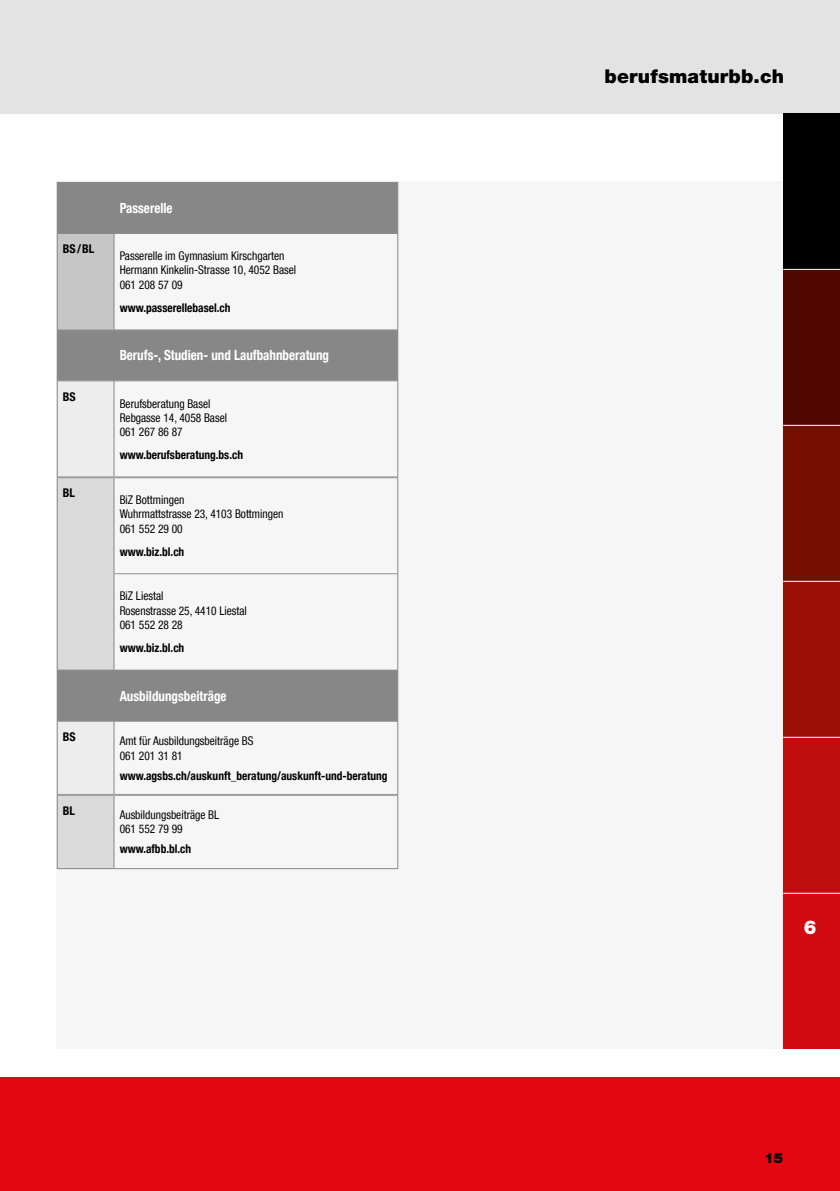
<style>
.page{position:relative;width:840px;height:1191px;background:#fff}
.page>*{position:absolute;margin:0;border:0;box-sizing:border-box;transform-origin:0 0}
.t1{font:900 19px "Helvetica Neue";letter-spacing:.01em;color:#000}
.t2{font:900 19px "Helvetica Neue";color:#fff}
.t3{font:700 condensed 14px "Helvetica Neue LT Com";color:#fff;scale:.93 1}
.t4{font:900 14px "Helvetica Neue";color:#000}
.t5{font:condensed 12px/14.4px "Helvetica Neue LT Com";color:#000;scale:.95 1}
.t6{font:700 condensed 12px "Helvetica Neue LT Com";color:#000;scale:.95 1}
.t7{font:700 condensed 12px "Helvetica Neue LT Com";color:#000}
</style>
<div class="page">
<div style="left:0;top:0;width:839px;height:113px;background:#e3e3e3"></div>
<div style="left:57px;top:182px;width:728px;height:867px;background:#f6f6f6"></div>
<div style="left:0;top:1077px;width:839px;height:114px;background:#e30613"></div>
<div style="left:58px;top:183px;width:339px;height:50px;background:#878787"></div>
<div style="left:57px;top:233px;width:57px;height:97px;background:#c6c6c6"></div>
<div style="left:58px;top:330px;width:339px;height:50px;background:#878787"></div>
<div style="left:57px;top:381px;width:57px;height:96px;background:#ededed"></div>
<svg style="left:58px;top:478px;width:339px;height:242px"></svg>
<div style="left:57px;top:721px;width:57px;height:74px;background:#ededed"></div>
<div style="left:57px;top:795px;width:57px;height:73px;background:#dadada"></div>
<hr style="left:114px;top:573px;width:283px;height:1px;background:#929292">
<hr style="left:58px;top:380px;width:55px;height:1px;background:#9d9d9c">
<hr style="left:58px;top:329px;width:55px;height:1px;background:#9d9d9c">
<hr style="left:114px;top:329px;width:283px;height:1px;background:#9d9d9c">
<hr style="left:114px;top:380px;width:283px;height:1px;background:#9d9d9c">
<hr style="left:58px;top:476px;width:55px;height:2px;background:#9d9d9c">
<hr style="left:114px;top:476px;width:283px;height:2px;background:#9d9d9c">
<hr style="left:58px;top:794px;width:55px;height:2px;background:#9d9d9c">
<hr style="left:114px;top:794px;width:283px;height:2px;background:#9d9d9c">
<hr style="left:57px;top:669px;width:57px;height:1px;background:#878787">
<hr style="left:114px;top:669px;width:284px;height:1px;background:#878787">
<hr style="left:57px;top:720px;width:57px;height:1px;background:#878787">
<hr style="left:114px;top:720px;width:284px;height:1px;background:#878787">
<hr style="left:57px;top:182px;width:57px;height:1px;background:#878787">
<hr style="left:57px;top:183px;width:1px;height:50px;background:#878787">
<hr style="left:114px;top:182px;width:284px;height:1px;background:#878787">
<hr style="left:397px;top:183px;width:1px;height:50px;background:#878787">
<hr style="left:57px;top:233px;width:57px;height:1px;background:#878787">
<hr style="left:57px;top:234px;width:1px;height:96px;background:#878787">
<hr style="left:57px;top:330px;width:1px;height:51px;background:#878787">
<hr style="left:57px;top:381px;width:1px;height:96px;background:#878787">
<hr style="left:57px;top:477px;width:1px;height:97px;background:#878787">
<hr style="left:57px;top:574px;width:1px;height:95px;background:#878787">
<hr style="left:57px;top:670px;width:1px;height:50px;background:#878787">
<hr style="left:57px;top:721px;width:1px;height:74px;background:#878787">
<hr style="left:57px;top:795px;width:1px;height:73px;background:#878787">
<hr style="left:57px;top:868px;width:57px;height:1px;background:#878787">
<hr style="left:114px;top:233px;width:284px;height:1px;background:#878787">
<hr style="left:113px;top:234px;width:1px;height:96px;background:#878787">
<hr style="left:397px;top:234px;width:1px;height:96px;background:#878787">
<hr style="left:113px;top:330px;width:1px;height:51px;background:#878787">
<hr style="left:397px;top:330px;width:1px;height:51px;background:#878787">
<hr style="left:113px;top:381px;width:1px;height:96px;background:#878787">
<hr style="left:397px;top:381px;width:1px;height:96px;background:#878787">
<hr style="left:113px;top:477px;width:1px;height:97px;background:#878787">
<hr style="left:397px;top:477px;width:1px;height:97px;background:#878787">
<hr style="left:113px;top:574px;width:1px;height:95px;background:#878787">
<hr style="left:397px;top:574px;width:1px;height:95px;background:#878787">
<hr style="left:113px;top:670px;width:1px;height:50px;background:#878787">
<hr style="left:397px;top:670px;width:1px;height:50px;background:#878787">
<hr style="left:113px;top:721px;width:1px;height:74px;background:#878787">
<hr style="left:397px;top:721px;width:1px;height:74px;background:#878787">
<hr style="left:113px;top:795px;width:1px;height:73px;background:#878787">
<hr style="left:397px;top:795px;width:1px;height:73px;background:#878787">
<hr style="left:114px;top:868px;width:284px;height:1px;background:#878787">
<div style="left:782px;top:893px;width:57px;height:156px;background:#d20a11"></div>
<div style="left:782px;top:113px;width:57px;height:156px;background:#000"></div>
<div style="left:782px;top:269px;width:57px;height:156px;background:#500800"></div>
<div style="left:782px;top:425px;width:57px;height:156px;background:#770f00"></div>
<div style="left:782px;top:581px;width:57px;height:156px;background:#9c1006"></div>
<div style="left:782px;top:737px;width:57px;height:156px;background:#c00d0e"></div>
<hr style="left:782px;top:269px;width:57px;height:1px;background:#fff">
<hr style="left:782px;top:425px;width:57px;height:1px;background:#fff">
<hr style="left:782px;top:581px;width:57px;height:1px;background:#fff">
<hr style="left:782px;top:737px;width:57px;height:1px;background:#fff">
<hr style="left:782px;top:892px;width:57px;height:1px;background:#fff">
<p class="t7" style="left:63px;top:242px;width:33px">BS/BL</p>
<p class="t7" style="left:63px;top:389px;width:14px">BS</p>
<p class="t7" style="left:63px;top:486px;width:14px">BL</p>
<p class="t3" style="left:120px;top:199px;width:58px">Passerelle</p>
<p class="t5" style="left:120px;top:248px;width:187px">Passerelle im Gymnasium Kirschgarten<br>Hermann Kinkelin-Strasse 10, 4052 Basel<br>061 208 57 09</p>
<p class="t6" style="left:120px;top:300px;width:118px">www.passerellebasel.ch</p>
<p class="t3" style="left:120px;top:347px;width:226px">Berufs-, Studien- und Laufbahnberatung</p>
<p class="t5" style="left:120px;top:396px;width:114px">Berufsberatung Basel<br>Rebgasse 14, 4058 Basel<br>061 267 86 87</p>
<p class="t6" style="left:120px;top:448px;width:131px">www.berufsberatung.bs.ch</p>
<p class="t5" style="left:120px;top:492px;width:174px">BiZ Bottmingen<br>Wuhrmattstrasse 23, 4103 Bottmingen<br>061 552 29 00</p>
<p class="t6" style="left:120px;top:544px;width:69px">www.biz.bl.ch</p>
<p class="t5" style="left:120px;top:589px;width:135px">BiZ Liestal<br>Rosenstrasse 25, 4410 Liestal<br>061 552 28 28</p>
<p class="t6" style="left:120px;top:640px;width:69px">www.biz.bl.ch</p>
<p class="t3" style="left:120px;top:687px;width:116px">Ausbildungsbeiträge</p>
<p class="t7" style="left:63px;top:729px;width:14px">BS</p>
<p class="t5" style="left:120px;top:733px;width:142px">Amt für Ausbildungsbeiträge BS<br>061 201 31 81</p>
<p class="t6" style="left:120px;top:768px;width:283px">www.agsbs.ch/auskunft_beratung/auskunft-und-beratung</p>
<p class="t7" style="left:63px;top:803px;width:14px">BL</p>
<p class="t5" style="left:120px;top:807px;width:106px">Ausbildungsbeiträge BL<br>061 552 79 99</p>
<p class="t6" style="left:120px;top:842px;width:77px">www.afbb.bl.ch</p>
<h1 class="t1" style="left:604px;top:65px;width:181px">berufsmaturbb.ch</h1>
<h1 class="t2" style="left:803px;top:916px;width:14px">6</h1>
<p class="t4" style="left:764px;top:1149px;width:20px">15</p>
</div>
